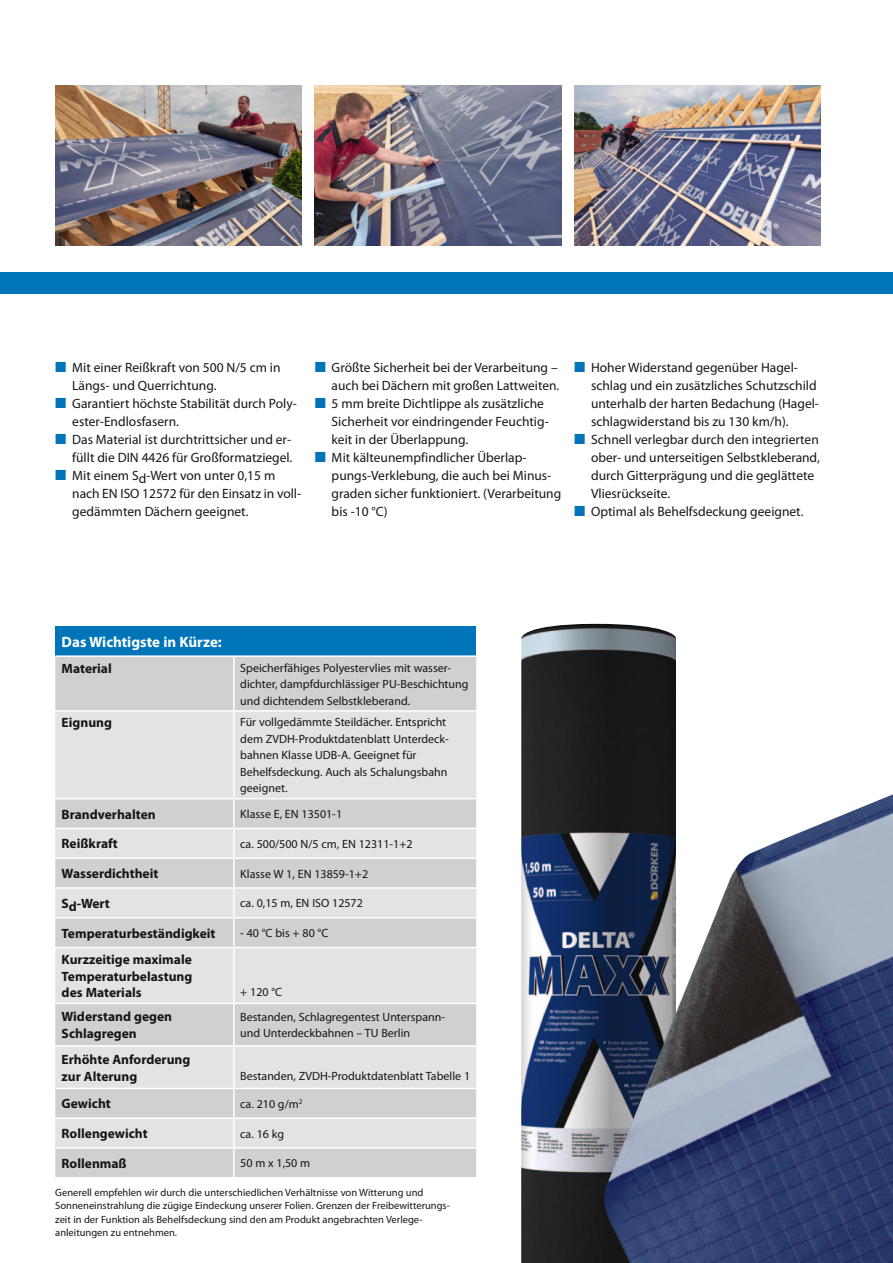
<style>
.page{position:relative;width:893px;height:1263px;background:#fff}
.page>*{position:absolute;margin:0;border:0;box-sizing:border-box;transform-origin:0 0}
.t1{font:700 15px "Myriad Pro Doerken";color:#fff}
.t2{font:13.5px/18px "Myriad Pro Doerken";color:#151616}
.t3{font:700 13.5px/16.5px "Myriad Pro Doerken";color:#151616}
.t4{font:12px/16.5px "Myriad Pro Doerken";color:#151616}
.t5{font:10.5px/13.5px "Myriad Pro Doerken";color:#151616}
.s1{color:#0074b8}
</style>
<div class="page">
<img style="left:55px;top:85px;width:247px;height:161px">
<img style="left:315px;top:85px;width:246px;height:161px">
<img style="left:574px;top:85px;width:247px;height:161px">
<img style="left:521px;top:624px;width:155px;height:639px">
<img style="left:603px;top:794px;width:290px;height:469px">
<div style="left:0;top:272px;width:893px;height:21px;background:#0074b8"></div>
<div style="left:55px;top:626px;width:421px;height:30px;background:#0074b8"></div>
<div style="left:55px;top:657px;width:421px;height:520px;background:#cfd0d0"></div>
<svg style="left:55px;top:712px;width:421px;height:435px;background:#dbdcdc"></svg>
<hr style="left:55px;top:655px;width:179px;height:2px;background:#fff">
<hr style="left:234px;top:655px;width:242px;height:2px;background:#fff">
<hr style="left:233px;top:657px;width:2px;height:53px;background:#fff">
<hr style="left:55px;top:710px;width:179px;height:2px;background:#fff">
<hr style="left:234px;top:710px;width:242px;height:2px;background:#fff">
<hr style="left:233px;top:712px;width:2px;height:86px;background:#fff">
<hr style="left:55px;top:798px;width:179px;height:1px;background:#fff">
<hr style="left:234px;top:798px;width:242px;height:1px;background:#fff">
<hr style="left:233px;top:799px;width:2px;height:29px;background:#fff">
<hr style="left:55px;top:828px;width:179px;height:1px;background:#fff">
<hr style="left:234px;top:828px;width:242px;height:1px;background:#fff">
<hr style="left:233px;top:829px;width:2px;height:28px;background:#fff">
<hr style="left:55px;top:857px;width:179px;height:2px;background:#fff">
<hr style="left:234px;top:857px;width:242px;height:2px;background:#fff">
<hr style="left:233px;top:859px;width:2px;height:28px;background:#fff">
<hr style="left:55px;top:887px;width:179px;height:2px;background:#fff">
<hr style="left:234px;top:887px;width:242px;height:2px;background:#fff">
<hr style="left:233px;top:889px;width:2px;height:28px;background:#fff">
<hr style="left:55px;top:917px;width:179px;height:1px;background:#fff">
<hr style="left:234px;top:917px;width:242px;height:1px;background:#fff">
<hr style="left:233px;top:918px;width:2px;height:29px;background:#fff">
<hr style="left:55px;top:947px;width:179px;height:1px;background:#fff">
<hr style="left:234px;top:947px;width:242px;height:1px;background:#fff">
<hr style="left:233px;top:948px;width:2px;height:55px;background:#fff">
<hr style="left:55px;top:1003px;width:179px;height:1px;background:#fff">
<hr style="left:234px;top:1003px;width:242px;height:1px;background:#fff">
<hr style="left:233px;top:1004px;width:2px;height:41px;background:#fff">
<hr style="left:55px;top:1045px;width:179px;height:2px;background:#fff">
<hr style="left:234px;top:1045px;width:242px;height:2px;background:#fff">
<hr style="left:233px;top:1047px;width:2px;height:41px;background:#fff">
<hr style="left:55px;top:1088px;width:179px;height:1px;background:#fff">
<hr style="left:234px;top:1088px;width:242px;height:1px;background:#fff">
<hr style="left:233px;top:1089px;width:2px;height:28px;background:#fff">
<hr style="left:55px;top:1117px;width:179px;height:2px;background:#fff">
<hr style="left:234px;top:1117px;width:242px;height:2px;background:#fff">
<hr style="left:233px;top:1119px;width:2px;height:28px;background:#fff">
<hr style="left:55px;top:1147px;width:179px;height:2px;background:#fff">
<hr style="left:234px;top:1147px;width:242px;height:2px;background:#fff">
<hr style="left:233px;top:1149px;width:2px;height:28px;background:#fff">
<p class="t2" style="left:72px;top:358px;width:210px;text-indent:-17px"><span class="s1">■</span> Mit einer Reißkraft von 500 N/5 cm in<br>Längs- und Querrichtung.</p>
<p class="t2" style="left:72px;top:394px;width:226px;text-indent:-17px"><span class="s1">■</span> Garantiert höchste Stabilität durch Poly&shy;ester-Endlosfasern.</p>
<p class="t2" style="left:55px;top:430px;width:239px;text-align:right"><span class="s1">■</span> Das Material ist durchtrittsicher und er&shy;füllt die DIN 4426 für Großformatziegel.</p>
<p class="t2" style="left:72px;top:466px;width:230px;text-indent:-17px"><span class="s1">■</span> Mit einem Sd-Wert von unter 0,15 m nach EN ISO 12572 für den Einsatz in voll&shy;gedämmten Dächern geeignet.</p>
<p class="t2" style="left:315px;top:358px;width:246px;text-align:right"><span class="s1">■</span> Größte Sicherheit bei der Verarbeitung – auch bei Dächern mit großen Lattweiten.</p>
<p class="t2" style="left:332px;top:394px;width:219px;text-indent:-17px"><span class="s1">■</span> 5 mm breite Dichtlippe als zusätzliche<br>Sicherheit vor eindringender Feuchtig&shy;keit in der Überlappung.</p>
<p class="t2" style="left:332px;top:448px;width:231px;text-indent:-17px"><span class="s1">■</span> Mit kälteunempfindlicher Überlap&shy;pungs-Verklebung, die auch bei Minus&shy;graden sicher funktioniert. (Verarbeitung bis -10 °C)</p>
<p class="t2" style="left:591px;top:358px;width:230px;text-indent:-17px"><span class="s1">■</span> Hoher Widerstand gegenüber Hagel&shy;schlag und ein zusätzliches Schutzschild unterhalb der harten Bedachung (Hagel&shy;schlagwiderstand bis zu 130 km/h).</p>
<p class="t2" style="left:591px;top:430px;width:230px;text-indent:-17px"><span class="s1">■</span> Schnell verlegbar durch den integrierten ober- und unterseitigen Selbstkleberand, durch Gitterprägung und die geglättete Vliesrückseite.</p>
<p class="t2" style="left:574px;top:502px;width:231px"><span class="s1">■</span> Optimal als Behelfsdeckung geeignet.</p>
<p class="t1" style="left:62px;top:632px;width:162px">Das Wichtigste in Kürze:</p>
<p class="t3" style="left:62px;top:659px;width:52px">Material</p>
<p class="t4" style="left:240px;top:659px;width:230px">Speicherfähiges Polyestervlies mit wasser&shy;dichter, dampfdurchlässiger PU-Beschichtung und dichtendem Selbstkleberand.</p>
<p class="t3" style="left:62px;top:714px;width:52px">Eignung</p>
<p class="t4" style="left:240px;top:714px;width:210px">Für vollgedämmte Steildächer. Entspricht dem ZVDH-Produktdatenblatt Unterdeck&shy;bahnen Klasse UDB-A. Geeignet für Behelfsdeckung. Auch als Schalungsbahn geeignet.</p>
<p class="t3" style="left:62px;top:805px;width:96px">Brandverhalten</p>
<p class="t4" style="left:240px;top:806px;width:103px">Klasse E, EN 13501-1</p>
<p class="t3" style="left:62px;top:835px;width:58px">Reißkraft</p>
<p class="t4" style="left:240px;top:835px;width:174px">ca. 500/500 N/5 cm, EN 12311-1+2</p>
<p class="t3" style="left:62px;top:865px;width:98px">Wasserdichtheit</p>
<p class="t4" style="left:240px;top:865px;width:130px">Klasse W 1, EN 13859-1+2</p>
<p class="t3" style="left:62px;top:895px;width:50px">Sd-Wert</p>
<p class="t4" style="left:240px;top:895px;width:124px">ca. 0,15 m, EN ISO 12572</p>
<p class="t3" style="left:62px;top:924px;width:155px">Temperaturbeständigkeit</p>
<p class="t4" style="left:240px;top:925px;width:90px">- 40 °C bis + 80 °C</p>
<p class="t3" style="left:62px;top:951px;width:132px;text-align:justify">Kurzzeitige maximale Temperaturbelastung des Materials</p>
<p class="t4" style="left:240px;top:984px;width:43px">+ 120 °C</p>
<p class="t3" style="left:62px;top:1008px;width:112px">Widerstand gegen<br>Schlagregen</p>
<p class="t4" style="left:240px;top:1008px;width:206px">Bestanden, Schlagregentest Unterspann&shy;und Unterdeckbahnen – TU Berlin</p>
<p class="t3" style="left:62px;top:1051px;width:130px">Erhöhte Anforderung zur Alterung</p>
<p class="t4" style="left:240px;top:1067px;width:231px">Bestanden, ZVDH-Produktdatenblatt Tabelle 1</p>
<p class="t3" style="left:62px;top:1095px;width:51px">Gewicht</p>
<p class="t4" style="left:240px;top:1095px;width:64px">ca. 210 g/m<sup>2</sup></p>
<p class="t3" style="left:62px;top:1125px;width:88px">Rollengewicht</p>
<p class="t4" style="left:240px;top:1125px;width:45px">ca. 16 kg</p>
<p class="t3" style="left:62px;top:1155px;width:67px">Rollenmaß</p>
<p class="t4" style="left:240px;top:1155px;width:72px">50 m x 1,50 m</p>
<p class="t5" style="left:55px;top:1185px;width:396px">Generell empfehlen wir durch die unterschiedlichen Verhältnisse von Witterung und Sonneneinstrahlung die zügige Eindeckung unserer Folien. Grenzen der Freibewitterungs&shy;zeit in der Funktion als Behelfsdeckung sind den am Produkt angebrachten Verlege&shy;anleitungen zu entnehmen.</p>
</div>
